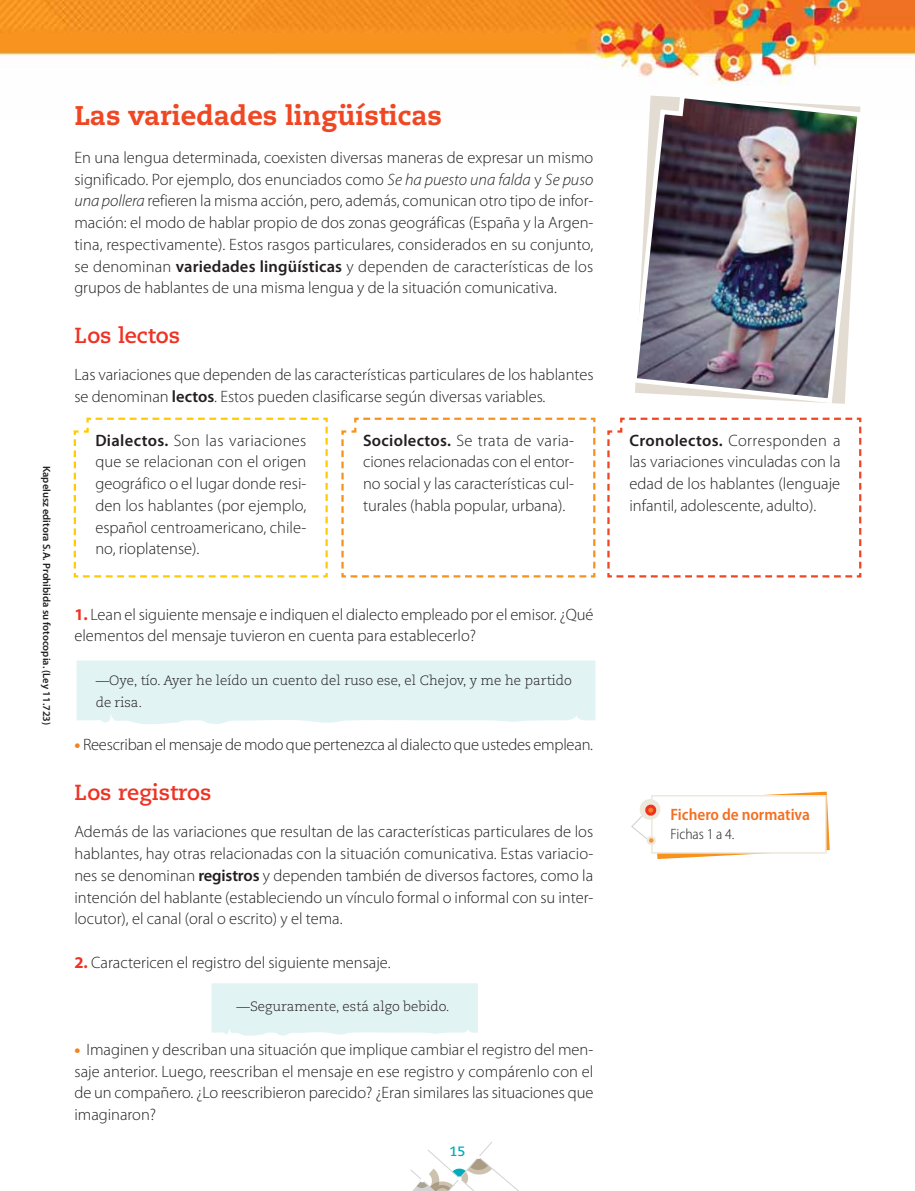
<style>
.page{position:relative;width:915px;height:1191px;background:#fff}
.page>*{position:absolute;margin:0;border:0;box-sizing:border-box;transform-origin:0 0}
.t1{font:800 27px "Caecilia LT Std";color:#ef4723}
.t2{font:700 21.75px "Caecilia LT Std";color:#ee3224}
.t3{font:300 16.5px/21.8px "Myriad Pro";color:#231f20;text-align:justify}
.t4{font:600 semi-condensed 16.5px "Myriad Pro";color:#f36f21}
.t5{font:300 semi-condensed 15px "Myriad Pro";color:#231f20}
.t6{font:300 13.5px/21.8px "Caecilia LT Std";color:#231f20}
.t7{font:700 13.5px "Caecilia LT Std";color:#00abbc}
.t8{font:600 10.5px "Myriad Pro";color:#231f20}
.s1{font-style:italic}
.s2{font-weight:600}
.s3{font-weight:700;color:#ee3224}
.s4{font-weight:900;color:#f5821f}
</style>
<div class="page">
<img style="left:0;top:0;width:914px;height:85px">
<img style="left:635px;top:95px;width:226px;height:309px">
<svg style="left:631px;top:791px;width:198px;height:68px"></svg>
<div style="left:76px;top:660px;width:519px;height:64px;background:#e2f3f4"></div>
<div style="left:211px;top:983px;width:266px;height:53px;background:#e2f3f4"></div>
<svg style="left:73px;top:417px;width:255px;height:161px"></svg>
<svg style="left:341px;top:417px;width:255px;height:161px"></svg>
<svg style="left:607px;top:417px;width:255px;height:161px"></svg>
<svg style="left:410px;top:1142px;width:108px;height:48px"></svg>
<p class="t8" style="left:51px;top:466px;width:261px;rotate:90deg">Kapelusz editora S.A. Prohibida su fotocopia. (Ley 11.723)</p>
<h1 class="t1" style="left:74px;top:103px;width:369px">Las variedades lingüísticas</h1>
<p class="t3" style="left:74px;top:148px;width:520px">En una lengua determinada, coexisten diversas maneras de expresar un mismo significado. Por ejemplo, dos enunciados como <span class="s1">Se ha puesto una falda</span> y <span class="s1">Se puso una pollera</span> refieren la misma acción, pero, además, comunican otro tipo de infor&shy;mación: el modo de hablar propio de dos zonas geográficas (España y la Argen&shy;tina, respectivamente). Estos rasgos particulares, considerados en su conjunto, se denominan <span class="s2">variedades lingüísticas</span> y dependen de características de los grupos de hablantes de una misma lengua y de la situación comunicativa.</p>
<h2 class="t2" style="left:74px;top:324px;width:107px">Los lectos</h2>
<p class="t3" style="left:74px;top:366px;width:520px">Las variaciones que dependen de las características particulares de los hablantes se denominan <span class="s2">lectos</span>. Estos pueden clasificarse según diversas variables.</p>
<p class="t3" style="left:95px;top:431px;width:212px"><span class="s2">Dialectos.</span> Son las variaciones que se relacionan con el origen geográfico o el lugar donde resi&shy;den los hablantes (por ejemplo, español centroamericano, chile&shy;no, rioplatense).</p>
<p class="t3" style="left:363px;top:431px;width:212px"><span class="s2">Sociolectos.</span> Se trata de varia&shy;ciones relacionadas con el entor&shy;no social y las características cul&shy;turales (habla popular, urbana).</p>
<p class="t3" style="left:629px;top:431px;width:213px"><span class="s2">Cronolectos.</span> Corresponden a las variaciones vinculadas con la edad de los hablantes (lenguaje infantil, adolescente, adulto).</p>
<p class="t3" style="left:74px;top:605px;width:520px"><span class="s3">1.</span> Lean el siguiente mensaje e indiquen el dialecto empleado por el emisor. ¿Qué elementos del mensaje tuvieron en cuenta para establecerlo?</p>
<p class="t6" style="left:96px;top:670px;width:477px">—Oye, tío. Ayer he leído un cuento del ruso ese, el Chejov, y me he partido de risa.</p>
<p class="t3" style="left:74px;top:735px;width:520px"><span class="s4">•</span> Reescriban el mensaje de modo que pertenezca al dialecto que ustedes emplean.</p>
<h2 class="t2" style="left:74px;top:781px;width:138px">Los registros</h2>
<p class="t3" style="left:74px;top:822px;width:520px">Además de las variaciones que resultan de las características particulares de los hablantes, hay otras relacionadas con la situación comunicativa. Estas variacio&shy;nes se denominan <span class="s2">registros</span> y dependen también de diversos factores, como la intención del hablante (estableciendo un vínculo formal o informal con su inter&shy;locutor), el canal (oral o escrito) y el tema.</p>
<p class="t3" style="left:74px;top:953px;width:317px"><span class="s3">2.</span> Caractericen el registro del siguiente mensaje.</p>
<p class="t6" style="left:236px;top:996px;width:214px">—Seguramente, está algo bebido.</p>
<p class="t3" style="left:74px;top:1040px;width:520px"><span class="s4">•</span> Imaginen y describan una situación que implique cambiar el registro del men&shy;saje anterior. Luego, reescriban el mensaje en ese registro y compárenlo con el de un compañero. ¿Lo reescribieron parecido? ¿Eran similares las situaciones que imaginaron?</p>
<p class="t7" style="left:449px;top:1144px;width:17px">15</p>
<p class="t4" style="left:670px;top:808px;width:141px">Fichero de normativa</p>
<p class="t5" style="left:670px;top:828px;width:65px">Fichas 1 a 4.</p>
</div>
